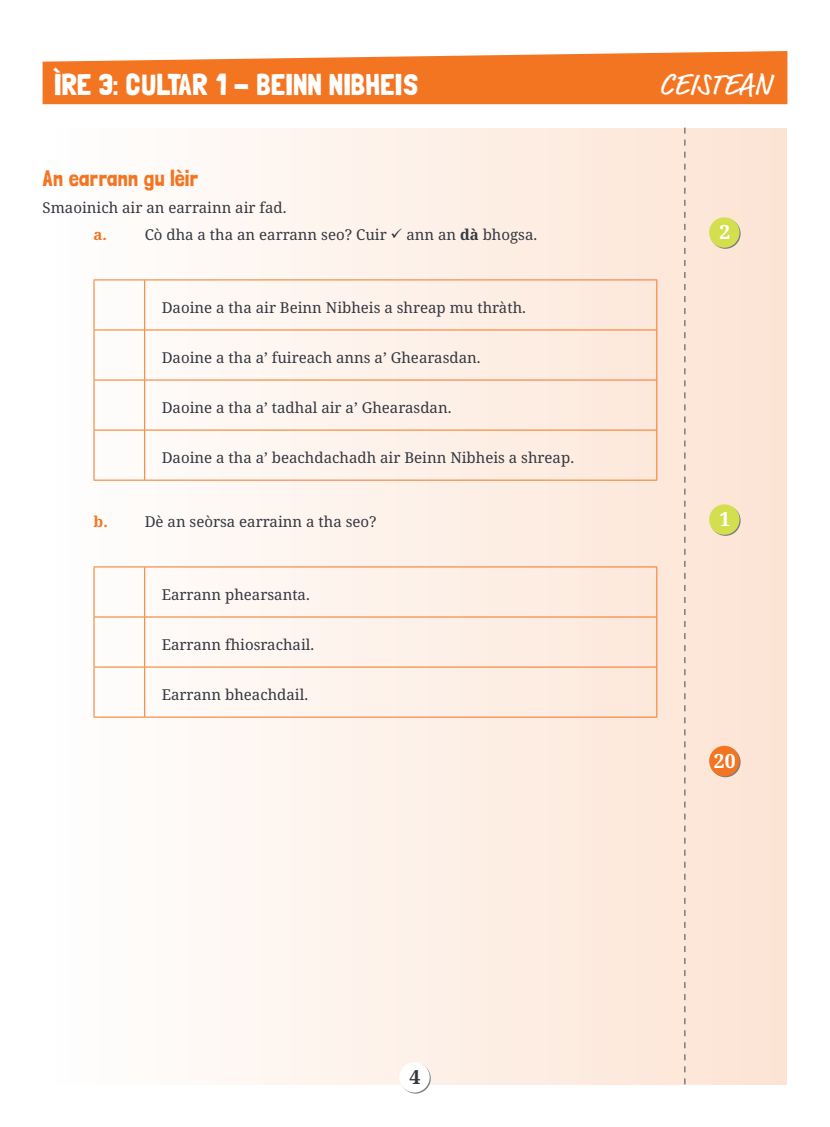
<style>
.page{position:relative;width:830px;height:1127px;background:#fff}
.page>*{position:absolute;margin:0;border:0;box-sizing:border-box;transform-origin:0 0}
.t1{font:30px "Londrina Solid";color:#fff}
.t2{font:30px "Market OT";letter-spacing:.01em;color:#fff}
.t3{font:22.5px "Londrina Solid";color:#f47521}
.t4{font:700 19.5px "Noto Serif";color:#fff}
.t5{font:700 19.5px "Noto Serif";color:#343741}
.t6{font:15px "Noto Serif";color:#343741}
.t7{font:700 15px "Noto Serif";color:#f47521}
.s1{font-weight:700}
</style>
<div class="page">
<div style="left:43px;top:128px;width:744px;height:956px;background:linear-gradient(to right,#fefefe,#fce3d3)"></div>
<svg style="left:43px;top:51px;width:744px;height:53px;background:#f58237"></svg>
<svg style="left:683px;top:128px;width:2px;height:956px;background:#decec4"></svg>
<hr style="left:144px;top:280px;width:1px;height:50px;background:#f47521">
<hr style="left:144px;top:330px;width:1px;height:50px;background:#f47521">
<hr style="left:144px;top:380px;width:1px;height:50px;background:#f47521">
<hr style="left:144px;top:430px;width:1px;height:50px;background:#f47521">
<hr style="left:94px;top:330px;width:1px;height:50px;background:#f47521">
<hr style="left:656px;top:330px;width:1px;height:50px;background:#f47521">
<hr style="left:94px;top:380px;width:51px;height:1px;background:#f47521">
<hr style="left:94px;top:380px;width:1px;height:50px;background:#f47521">
<hr style="left:145px;top:380px;width:512px;height:1px;background:#f47521">
<hr style="left:656px;top:380px;width:1px;height:50px;background:#f47521">
<hr style="left:94px;top:430px;width:51px;height:1px;background:#f47521">
<hr style="left:94px;top:430px;width:1px;height:50px;background:#f47521">
<hr style="left:145px;top:430px;width:512px;height:1px;background:#f47521">
<hr style="left:656px;top:430px;width:1px;height:50px;background:#f47521">
<hr style="left:94px;top:480px;width:51px;height:1px;background:#f47521">
<hr style="left:145px;top:480px;width:512px;height:1px;background:#f47521">
<hr style="left:94px;top:279px;width:51px;height:1px;background:#f47521">
<hr style="left:94px;top:280px;width:1px;height:50px;background:#f47521">
<hr style="left:145px;top:279px;width:512px;height:1px;background:#f47521">
<hr style="left:656px;top:280px;width:1px;height:50px;background:#f47521">
<hr style="left:94px;top:330px;width:51px;height:1px;background:#f47521">
<hr style="left:145px;top:330px;width:512px;height:1px;background:#f47521">
<hr style="left:144px;top:567px;width:1px;height:50px;background:#f47521">
<hr style="left:144px;top:617px;width:1px;height:50px;background:#f47521">
<hr style="left:144px;top:667px;width:1px;height:50px;background:#f47521">
<hr style="left:94px;top:567px;width:1px;height:50px;background:#f47521">
<hr style="left:656px;top:567px;width:1px;height:50px;background:#f47521">
<hr style="left:94px;top:617px;width:51px;height:1px;background:#f47521">
<hr style="left:94px;top:617px;width:1px;height:50px;background:#f47521">
<hr style="left:145px;top:617px;width:512px;height:1px;background:#f47521">
<hr style="left:656px;top:617px;width:1px;height:50px;background:#f47521">
<hr style="left:94px;top:667px;width:51px;height:1px;background:#f47521">
<hr style="left:94px;top:667px;width:1px;height:50px;background:#f47521">
<hr style="left:145px;top:667px;width:512px;height:1px;background:#f47521">
<hr style="left:656px;top:667px;width:1px;height:50px;background:#f47521">
<hr style="left:94px;top:717px;width:51px;height:1px;background:#f47521">
<hr style="left:145px;top:717px;width:512px;height:1px;background:#f47521">
<hr style="left:94px;top:566px;width:51px;height:1px;background:#f47521">
<hr style="left:145px;top:566px;width:512px;height:1px;background:#f47521">
<svg style="left:709px;top:218px;width:31px;height:31px"></svg>
<div style="left:708px;top:217px;width:31px;height:31px;background:#d3df4e;border-radius:50%"></div>
<svg style="left:709px;top:747px;width:31px;height:30px"></svg>
<div style="left:708px;top:746px;width:31px;height:30px;background:#f47521;border-radius:50%"></div>
<svg style="left:709px;top:505px;width:31px;height:31px"></svg>
<div style="left:708px;top:504px;width:31px;height:31px;background:#d3df4e;border-radius:50%"></div>
<svg style="left:400px;top:1063px;width:30px;height:30px"></svg>
<div style="left:399px;top:1062px;width:30px;height:30px;background:#fff;border-radius:50%"></div>
<h1 class="t1" style="left:53px;top:67px;width:367px">ÌRE 3: CULTAR 1 - BEINN NIBHEIS</h1>
<h2 class="t3" style="left:43px;top:165px;width:157px">An earrann gu lèir</h2>
<p class="t6" style="left:43px;top:197px;width:245px">Smaoinich air an earrainn air fad.</p>
<p class="t7" style="left:94px;top:223px;width:15px">a.</p>
<p class="t6" style="left:145px;top:224px;width:394px">Cò dha a tha an earrann seo? Cuir ✓ ann an <span class="s1">dà</span> bhogsa.</p>
<p class="t6" style="left:162px;top:297px;width:365px">Daoine a tha air Beinn Nibheis a shreap mu thràth.</p>
<p class="t6" style="left:162px;top:347px;width:320px">Daoine a tha a’ fuireach anns a’ Ghearasdan.</p>
<p class="t6" style="left:162px;top:397px;width:291px">Daoine a tha a’ tadhal air a’ Ghearasdan.</p>
<p class="t6" style="left:162px;top:447px;width:413px">Daoine a tha a’ beachdachadh air Beinn Nibheis a shreap.</p>
<p class="t7" style="left:94px;top:510px;width:16px">b.</p>
<p class="t6" style="left:145px;top:511px;width:233px">Dè an seòrsa earrainn a tha seo?</p>
<p class="t6" style="left:162px;top:584px;width:149px">Earrann phearsanta.</p>
<p class="t6" style="left:162px;top:634px;width:154px">Earrann fhiosrachail.</p>
<p class="t6" style="left:162px;top:684px;width:148px">Earrann bheachdail.</p>
<h1 class="t2" style="left:659px;top:66px;width:114px">CEISTEAN</h1>
<h3 class="t4" style="left:719px;top:218px;width:12px">2</h3>
<h3 class="t4" style="left:719px;top:505px;width:12px">1</h3>
<h3 class="t4" style="left:713px;top:747px;width:23px">20</h3>
<h3 class="t5" style="left:409px;top:1063px;width:12px">4</h3>
</div>
